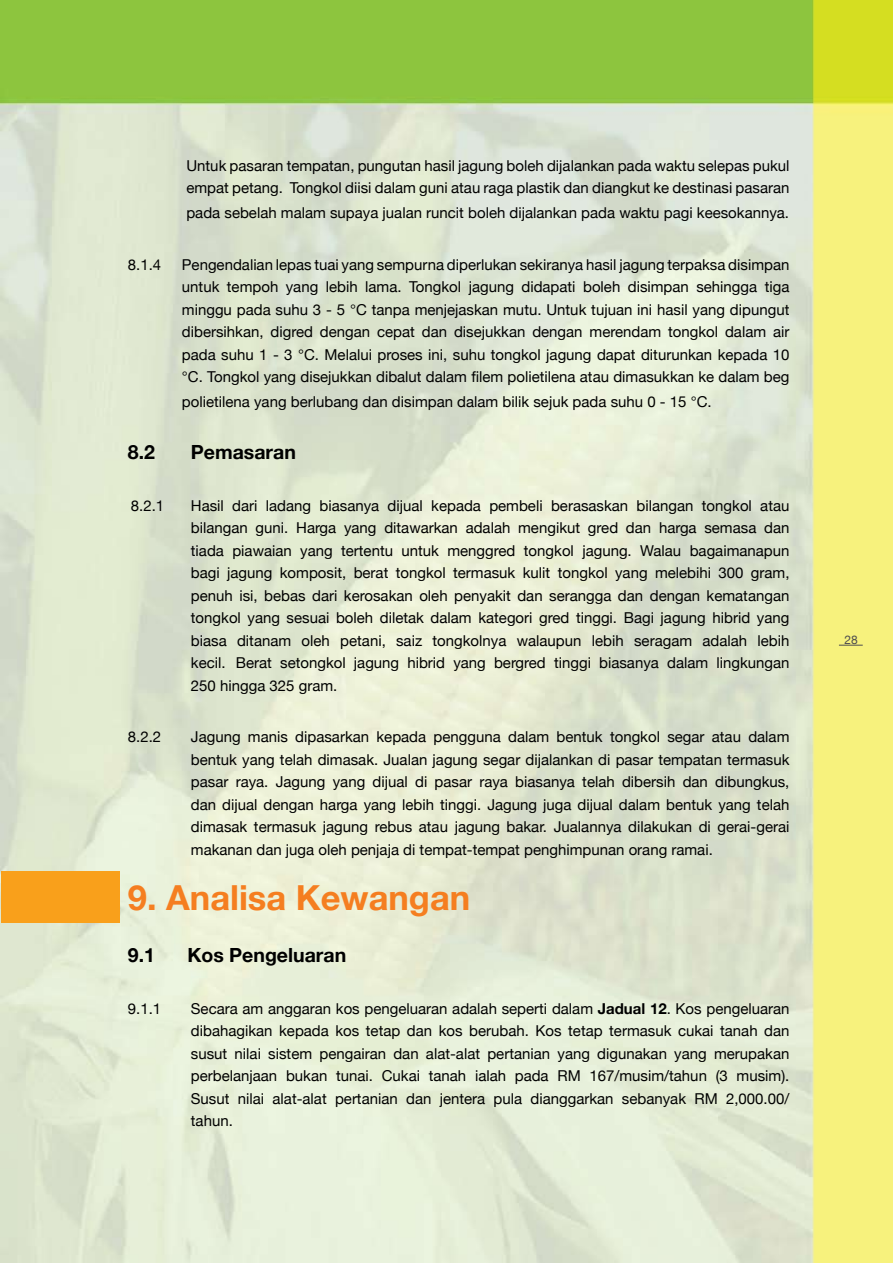
<style>
.page{position:relative;width:893px;height:1263px;background:#fff}
.page>*{position:absolute;margin:0;border:0;box-sizing:border-box;transform-origin:0 0}
.t1{font:700 34.5px "Helvetica Neue";color:#f57e20}
.t2{font:700 19.5px "Helvetica Neue";color:#000}
.t3{font:15px/22.5px "Helvetica Neue";color:#000;text-align:justify}
.t4{font:12px "Helvetica Neue";color:#4d4d4f}
.s1{font-weight:700}
</style>
<div class="page">
<img style="left:0;top:0;width:893px;height:1263px">
<div style="left:1px;top:871px;width:119px;height:52px;background:#f9a01b"></div>
<svg style="left:839px;top:645px;width:24px;height:1px"></svg>
<p class="t3" style="left:186px;top:154px;width:605px">Untuk pasaran tempatan, pungutan hasil jagung boleh dijalankan pada waktu selepas pukul empat petang. Tongkol diisi dalam guni atau raga plastik dan diangkut ke destinasi pasaran</p>
<p class="t3" style="left:186px;top:201px;width:604px">pada sebelah malam supaya jualan runcit boleh dijalankan pada waktu pagi keesokannya.</p>
<p class="t3" style="left:128px;top:253px;width:35px">8.1.4</p>
<p class="t3" style="left:182px;top:253px;width:609px">Pengendalian lepas tuai yang sempurna diperlukan sekiranya hasil jagung terpaksa disimpan untuk tempoh yang lebih lama. Tongkol jagung didapati boleh disimpan sehingga tiga minggu pada suhu 3 - 5 °C tanpa menjejaskan mutu. Untuk tujuan ini hasil yang dipungut dibersihkan, digred dengan cepat dan disejukkan dengan merendam tongkol dalam air pada suhu 1 - 3 °C. Melalui proses ini, suhu tongkol jagung dapat diturunkan kepada 10 °C. Tongkol yang disejukkan dibalut dalam filem polietilena atau dimasukkan ke dalam beg</p>
<p class="t3" style="left:182px;top:390px;width:531px">polietilena yang berlubang dan disimpan dalam bilik sejuk pada suhu 0 - 15 °C.</p>
<h2 class="t2" style="left:128px;top:440px;width:29px">8.2</h2>
<h2 class="t2" style="left:191px;top:440px;width:107px">Pemasaran</h2>
<p class="t3" style="left:131px;top:494px;width:35px">8.2.1</p>
<p class="t3" style="left:191px;top:494px;width:600px">Hasil dari ladang biasanya dijual kepada pembeli berasaskan bilangan tongkol atau bilangan guni. Harga yang ditawarkan adalah mengikut gred dan harga semasa dan tiada piawaian yang tertentu untuk menggred tongkol jagung. Walau bagaimanapun bagi jagung komposit, berat tongkol termasuk kulit tongkol yang melebihi 300 gram, penuh isi, bebas dari kerosakan oleh penyakit dan serangga dan dengan kematangan tongkol yang sesuai boleh diletak dalam kategori gred tinggi. Bagi jagung hibrid yang biasa ditanam oleh petani, saiz tongkolnya walaupun lebih seragam adalah lebih kecil. Berat setongkol jagung hibrid yang bergred tinggi biasanya dalam lingkungan 250 hingga 325 gram.</p>
<p class="t3" style="left:128px;top:725px;width:35px">8.2.2</p>
<p class="t3" style="left:191px;top:725px;width:600px">Jagung manis dipasarkan kepada pengguna dalam bentuk tongkol segar atau dalam bentuk yang telah dimasak. Jualan jagung segar dijalankan di pasar tempatan termasuk pasar raya. Jagung yang dijual di pasar raya biasanya telah dibersih dan dibungkus, dan dijual dengan harga yang lebih tinggi. Jagung juga dijual dalam bentuk yang telah dimasak termasuk jagung rebus atau jagung bakar. Jualannya dilakukan di gerai-gerai makanan dan juga oleh penjaja di tempat-tempat penghimpunan orang ramai.</p>
<h1 class="t1" style="left:128px;top:877px;width:344px">9. Analisa Kewangan</h1>
<h2 class="t2" style="left:128px;top:943px;width:29px">9.1</h2>
<h2 class="t2" style="left:187px;top:943px;width:160px">Kos Pengeluaran</h2>
<p class="t3" style="left:128px;top:997px;width:35px">9.1.1</p>
<p class="t3" style="left:191px;top:997px;width:600px">Secara am anggaran kos pengeluaran adalah seperti dalam <span class="s1">Jadual 12</span>. Kos pengeluaran dibahagikan kepada kos tetap dan kos berubah. Kos tetap termasuk cukai tanah dan susut nilai sistem pengairan dan alat-alat pertanian yang digunakan yang merupakan perbelanjaan bukan tunai. Cukai tanah ialah pada RM 167/musim/tahun (3 musim).<br>Susut nilai alat-alat pertanian dan jentera pula dianggarkan sebanyak RM 2,000.00/ tahun.</p>
<p class="t4" style="left:844px;top:633px;width:15px">28</p>
</div>
